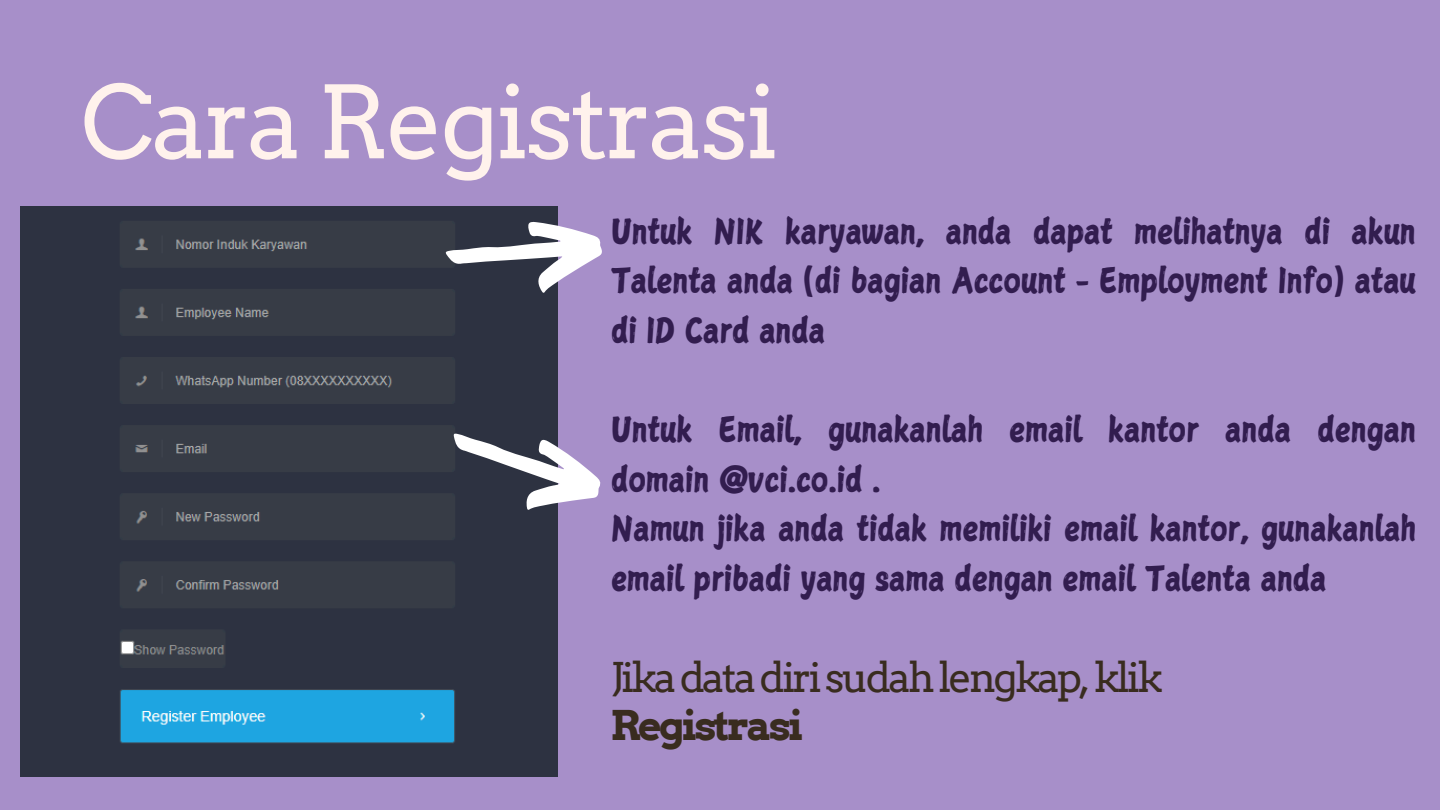
<style>
.page{position:relative;width:1440px;height:810px;background:#a78fc9}
.page>*{position:absolute;margin:0;border:0;box-sizing:border-box;transform-origin:0 0}
.t1{font:100px "Arvo";letter-spacing:-.03em;color:#fff2ec}
.t2{font:42.2px/49.5px "Canva Ink Dance Gold Label Latin";letter-spacing:-.03em;color:#321d4f}
.t3{font:41px/48.8px "Arvo";letter-spacing:-.07em;color:#392c1f}
.s1{font-weight:700}
</style>
<div class="page">
<img style="left:20px;top:207px;width:537px;height:570px">
<svg style="left:445px;top:221px;width:157px;height:72px;background:#868595"></svg>
<svg style="left:437px;top:405px;width:164px;height:128px"></svg>
<h1 class="t1" style="left:81px;top:62px;width:698px">Cara Registrasi</h1>
<p class="t2" style="left:610px;top:206px;width:808px;text-align:justify">Untuk NIK karyawan, anda dapat melihatnya di akun Talenta anda (di bagian Account - Employment Info) atau di ID Card anda</p>
<p class="t2" style="left:610px;top:405px;width:808px">Untuk Email, gunakanlah email kantor anda dengan domain @vci.co.id .</p>
<p class="t2" style="left:610px;top:504px;width:808px">Namun jika anda tidak memiliki email kantor, gunakanlah email pribadi yang sama dengan email Talenta anda</p>
<p class="t3" style="left:610px;top:653px;width:554px">Jikadatadirisudahlengkap,klik<br><span class="s1">Registrasi</span></p>
</div>
